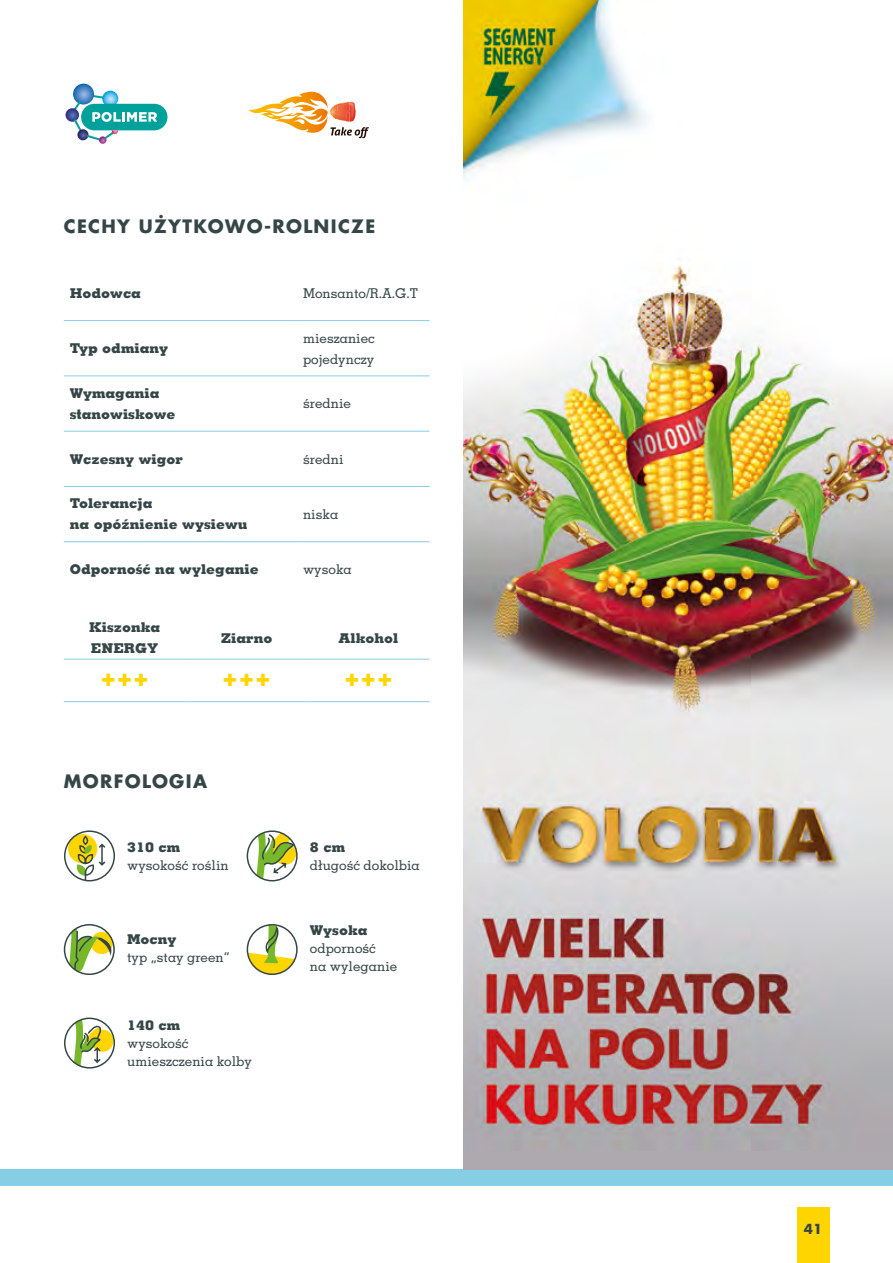
<style>
.page{position:relative;width:893px;height:1263px;background:#fff}
.page>*{position:absolute;margin:0;border:0;box-sizing:border-box;transform-origin:0 0}
.t1{font:700 24px "Futura LT Pro";color:#ffd500}
.cechy_odmiana{font:700 18px "Futura LT Pro";letter-spacing:.075em;color:#364647}
.Paragraph_Small_Dark{font:800 13.5px/21px "Memphis LT Pro";color:#364647}
.Paragraph_Small_Dark-2{font:500 13.5px/21px "Memphis LT Pro";color:#364647}
.t2{font:700 13.5px "Futura LT Pro";color:#364647}
</style>
<div class="page">
<div style="left:797px;top:1207px;width:32px;height:56px;background:#ffd500"></div>
<div style="left:0;top:1170px;width:893px;height:16px;background:#85cee4"></div>
<hr style="left:64px;top:320px;width:233px;height:1px;background:#85cee4">
<hr style="left:297px;top:320px;width:132px;height:1px;background:#85cee4">
<hr style="left:64px;top:375px;width:233px;height:1px;background:#85cee4">
<hr style="left:297px;top:375px;width:132px;height:1px;background:#85cee4">
<hr style="left:64px;top:431px;width:233px;height:1px;background:#85cee4">
<hr style="left:297px;top:431px;width:132px;height:1px;background:#85cee4">
<hr style="left:64px;top:486px;width:233px;height:1px;background:#85cee4">
<hr style="left:297px;top:486px;width:132px;height:1px;background:#85cee4">
<hr style="left:64px;top:541px;width:233px;height:1px;background:#85cee4">
<hr style="left:297px;top:541px;width:132px;height:1px;background:#85cee4">
<hr style="left:64px;top:659px;width:122px;height:1px;background:#85cee4">
<hr style="left:186px;top:659px;width:122px;height:1px;background:#85cee4">
<hr style="left:308px;top:659px;width:121px;height:1px;background:#85cee4">
<hr style="left:64px;top:701px;width:122px;height:1px;background:#85cee4">
<hr style="left:186px;top:701px;width:122px;height:1px;background:#85cee4">
<hr style="left:308px;top:701px;width:121px;height:1px;background:#85cee4">
<svg style="left:73px;top:84px;width:21px;height:21px"></svg>
<div style="left:81px;top:104px;width:86px;height:26px;background:#00a19a;border-radius:13px"></div>
<svg style="left:66px;top:108px;width:13px;height:14px"></svg>
<svg style="left:71px;top:92px;width:86px;height:52px"></svg>
<svg style="left:248px;top:92px;width:121px;height:46px"></svg>
<img style="left:463px;top:0;width:430px;height:1169px">
<svg style="left:64px;top:830px;width:51px;height:51px"></svg>
<div style="left:64px;top:924px;width:51px;height:51px;border:2px solid #364647;border-radius:50%"></div>
<svg style="left:69px;top:928px;width:46px;height:47px"></svg>
<svg style="left:64px;top:1017px;width:51px;height:51px"></svg>
<svg style="left:257px;top:833px;width:38px;height:46px"></svg>
<div style="left:247px;top:830px;width:51px;height:51px;border:2px solid #364647;border-radius:50%"></div>
<svg style="left:247px;top:924px;width:51px;height:51px"></svg>
<p class="cechy_odmiana" style="left:64px;top:213px;width:313px">CECHY UŻYTKOWO-ROLNICZE</p>
<p class="Paragraph_Small_Dark" style="left:70px;top:282px;width:73px">Hodowca</p>
<p class="Paragraph_Small_Dark-2" style="left:303px;top:282px;width:117px">Monsanto/R.A.G.T</p>
<p class="Paragraph_Small_Dark" style="left:70px;top:337px;width:100px">Typ odmiany</p>
<p class="Paragraph_Small_Dark-2" style="left:303px;top:327px;width:73px">mieszaniec pojedynczy</p>
<p class="Paragraph_Small_Dark" style="left:70px;top:382px;width:91px">Wymagania</p>
<p class="Paragraph_Small_Dark" style="left:70px;top:403px;width:107px">stanowiskowe</p>
<p class="Paragraph_Small_Dark-2" style="left:303px;top:393px;width:50px">średnie</p>
<p class="Paragraph_Small_Dark" style="left:70px;top:448px;width:115px">Wczesny wigor</p>
<p class="Paragraph_Small_Dark-2" style="left:303px;top:448px;width:42px">średni</p>
<p class="Paragraph_Small_Dark" style="left:70px;top:493px;width:84px">Tolerancja</p>
<p class="Paragraph_Small_Dark" style="left:70px;top:514px;width:179px">na opóźnienie wysiewu</p>
<p class="Paragraph_Small_Dark-2" style="left:303px;top:504px;width:37px">niska</p>
<p class="Paragraph_Small_Dark" style="left:70px;top:559px;width:190px">Odporność na wyleganie</p>
<p class="Paragraph_Small_Dark-2" style="left:303px;top:559px;width:50px">wysoka</p>
<p class="Paragraph_Small_Dark" style="left:89px;top:616px;width:73px">Kiszonka<br>ENERGY</p>
<p class="Paragraph_Small_Dark" style="left:221px;top:627px;width:53px">Ziarno</p>
<p class="Paragraph_Small_Dark" style="left:338px;top:627px;width:62px">Alkohol</p>
<p class="t1" style="left:100px;top:658px;width:51px">+++</p>
<p class="t1" style="left:222px;top:658px;width:51px">+++</p>
<p class="t1" style="left:344px;top:658px;width:51px">+++</p>
<p class="cechy_odmiana" style="left:64px;top:767px;width:145px">MORFOLOGIA</p>
<p class="Paragraph_Small_Dark" style="left:127px;top:836px;width:55px">310 cm</p>
<p class="Paragraph_Small_Dark-2" style="left:127px;top:854px;width:103px">wysokość roślin</p>
<p class="Paragraph_Small_Dark" style="left:127px;top:929px;width:51px">Mocny</p>
<p class="Paragraph_Small_Dark-2" style="left:127px;top:947px;width:104px">typ „stay green”</p>
<p class="Paragraph_Small_Dark" style="left:127px;top:1014px;width:55px">140 cm</p>
<p class="Paragraph_Small_Dark-2" style="left:127px;top:1032px;width:63px">wysokość</p>
<p class="Paragraph_Small_Dark-2" style="left:127px;top:1050px;width:126px">umieszczenia kolby</p>
<p class="Paragraph_Small_Dark" style="left:310px;top:836px;width:37px">8 cm</p>
<p class="Paragraph_Small_Dark-2" style="left:310px;top:854px;width:111px">długość dokolbia</p>
<p class="Paragraph_Small_Dark" style="left:310px;top:920px;width:59px">Wysoka</p>
<p class="Paragraph_Small_Dark-2" style="left:310px;top:938px;width:68px">odporność</p>
<p class="Paragraph_Small_Dark-2" style="left:310px;top:956px;width:89px">na wyleganie</p>
<p class="t2" style="left:804px;top:1219px;width:20px">41</p>
</div>
